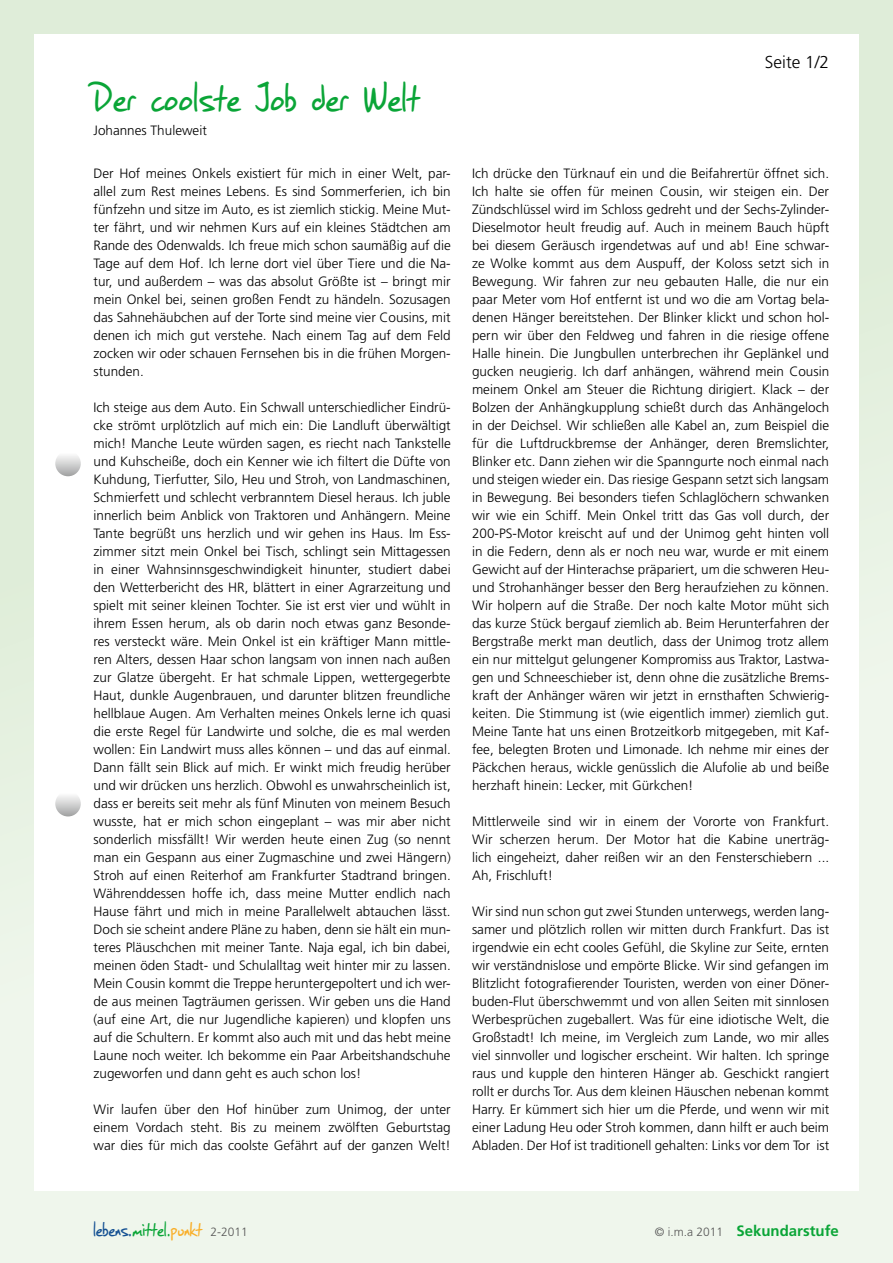
<style>
.page{position:relative;width:893px;height:1263px;background:#fff}
.page>*{position:absolute;margin:0;border:0;box-sizing:border-box;transform-origin:0 0}
.AB_Headline_Prim{font:45px "SF Grunge Sans";letter-spacing:.02em;color:#0aa537}
.Vorspann{font:22.5px "SF Grunge Sans";letter-spacing:.01em;color:#155193}
.copy_flatter{font:300 17.25px "Frutiger";color:#000}
.Vorspann-2{font:700 15px "Frutiger";color:#0aa537}
.copy{font:300 13.5px/18px "Frutiger";color:#000;text-align:justify}
.Subhead{font:300 13.5px "Frutiger";color:#000}
.s1{color:#0aa537}
.s2{color:#f9af2a}
.s3{font-family:"Frutiger";font-weight:300;font-size:12px;color:#565656}
.s4{font-weight:300;font-size:12px;color:#565656}
</style>
<div class="page">
<div style="left:0;top:0;width:893px;height:1263px;background:linear-gradient(to right,#e9f3e5,#eaf3e6)"></div>
<div style="left:34px;top:34px;width:825px;height:1157px;background:#fff"></div>
<svg style="left:55px;top:451px;width:26px;height:25px"></svg>
<svg style="left:55px;top:791px;width:26px;height:25px"></svg>
<p class="AB_Headline_Prim" style="left:94px;top:69px;width:327px">Der coolste Job der Welt</p>
<p class="Subhead" style="left:94px;top:123px;width:115px">Johannes Thuleweit</p>
<p class="copy" style="left:94px;top:164px;width:359px">Der Hof meines Onkels existiert für mich in einer Welt, par&shy;allel zum Rest meines Lebens. Es sind Sommerferien, ich bin fünfzehn und sitze im Auto, es ist ziemlich stickig. Meine Mut&shy;ter fährt, und wir nehmen Kurs auf ein kleines Städtchen am Rande des Odenwalds. Ich freue mich schon saumäßig auf die Tage auf dem Hof. Ich lerne dort viel über Tiere und die Na&shy;tur, und außerdem – was das absolut Größte ist – bringt mir mein Onkel bei, seinen großen Fendt zu händeln. Sozusagen das Sahnehäubchen auf der Torte sind meine vier Cousins, mit denen ich mich gut verstehe. Nach einem Tag auf dem Feld zocken wir oder schauen Fernsehen bis in die frühen Morgen&shy;stunden.</p>
<p class="copy" style="left:94px;top:398px;width:359px">Ich steige aus dem Auto. Ein Schwall unterschiedlicher Eindrü&shy;cke strömt urplötzlich auf mich ein: Die Landluft überwältigt mich! Manche Leute würden sagen, es riecht nach Tankstelle und Kuhscheiße, doch ein Kenner wie ich filtert die Düfte von Kuhdung, Tierfutter, Silo, Heu und Stroh, von Landmaschinen, Schmierfett und schlecht verbranntem Diesel heraus. Ich juble innerlich beim Anblick von Traktoren und Anhängern. Meine Tante begrüßt uns herzlich und wir gehen ins Haus. Im Ess&shy;zimmer sitzt mein Onkel bei Tisch, schlingt sein Mittagessen in einer Wahnsinnsgeschwindigkeit hinunter, studiert dabei den Wetterbericht des HR, blättert in einer Agrarzeitung und spielt mit seiner kleinen Tochter. Sie ist erst vier und wühlt in ihrem Essen herum, als ob darin noch etwas ganz Besonde&shy;res versteckt wäre. Mein Onkel ist ein kräftiger Mann mittle&shy;ren Alters, dessen Haar schon langsam von innen nach außen zur Glatze übergeht. Er hat schmale Lippen, wettergegerbte Haut, dunkle Augenbrauen, und darunter blitzen freundliche hellblaue Augen. Am Verhalten meines Onkels lerne ich quasi die erste Regel für Landwirte und solche, die es mal werden wollen: Ein Landwirt muss alles können – und das auf einmal.<br>Dann fällt sein Blick auf mich. Er winkt mich freudig herüber und wir drücken uns herzlich. Obwohl es unwahrscheinlich ist, dass er bereits seit mehr als fünf Minuten von meinem Besuch wusste, hat er mich schon eingeplant – was mir aber nicht sonderlich missfällt! Wir werden heute einen Zug (so nennt man ein Gespann aus einer Zugmaschine und zwei Hängern)<br>Stroh auf einen Reiterhof am Frankfurter Stadtrand bringen.<br>Währenddessen hoffe ich, dass meine Mutter endlich nach Hause fährt und mich in meine Parallelwelt abtauchen lässt.<br>Doch sie scheint andere Pläne zu haben, denn sie hält ein mun&shy;teres Pläuschchen mit meiner Tante. Naja egal, ich bin dabei, meinen öden Stadt- und Schulalltag weit hinter mir zu lassen.<br>Mein Cousin kommt die Treppe heruntergepoltert und ich wer&shy;de aus meinen Tagträumen gerissen. Wir geben uns die Hand (auf eine Art, die nur Jugendliche kapieren) und klopfen uns auf die Schultern. Er kommt also auch mit und das hebt meine Laune noch weiter. Ich bekomme ein Paar Arbeitshandschuhe zugeworfen und dann geht es auch schon los!</p>
<p class="copy" style="left:94px;top:1100px;width:359px">Wir laufen über den Hof hinüber zum Unimog, der unter einem Vordach steht. Bis zu meinem zwölften Geburtstag war dies für mich das coolste Gefährt auf der ganzen Welt!</p>
<p class="copy_flatter" style="left:765px;top:53px;width:66px">Seite 1/2</p>
<p class="copy" style="left:472px;top:164px;width:359px">Ich drücke den Türknauf ein und die Beifahrertür öffnet sich.<br>Ich halte sie offen für meinen Cousin, wir steigen ein. Der Zündschlüssel wird im Schloss gedreht und der Sechs-Zylinder-Dieselmotor heult freudig auf. Auch in meinem Bauch hüpft bei diesem Geräusch irgendetwas auf und ab! Eine schwar&shy;ze Wolke kommt aus dem Auspuff, der Koloss setzt sich in Bewegung. Wir fahren zur neu gebauten Halle, die nur ein paar Meter vom Hof entfernt ist und wo die am Vortag bela&shy;denen Hänger bereitstehen. Der Blinker klickt und schon hol&shy;pern wir über den Feldweg und fahren in die riesige offene Halle hinein. Die Jungbullen unterbrechen ihr Geplänkel und gucken neugierig. Ich darf anhängen, während mein Cousin meinem Onkel am Steuer die Richtung dirigiert. Klack – der Bolzen der Anhängkupplung schießt durch das Anhängeloch in der Deichsel. Wir schließen alle Kabel an, zum Beispiel die für die Luftdruckbremse der Anhänger, deren Bremslichter, Blinker etc. Dann ziehen wir die Spanngurte noch einmal nach und steigen wieder ein. Das riesige Gespann setzt sich langsam in Bewegung. Bei besonders tiefen Schlaglöchern schwanken wir wie ein Schiff. Mein Onkel tritt das Gas voll durch, der 200-PS-Motor kreischt auf und der Unimog geht hinten voll in die Federn, denn als er noch neu war, wurde er mit einem Gewicht auf der Hinterachse präpariert, um die schweren Heu&shy;und Strohanhänger besser den Berg heraufziehen zu können.<br>Wir holpern auf die Straße. Der noch kalte Motor müht sich das kurze Stück bergauf ziemlich ab. Beim Herunterfahren der Bergstraße merkt man deutlich, dass der Unimog trotz allem ein nur mittelgut gelungener Kompromiss aus Traktor, Lastwa&shy;gen und Schneeschieber ist, denn ohne die zusätzliche Brems&shy;kraft der Anhänger wären wir jetzt in ernsthaften Schwierig&shy;keiten. Die Stimmung ist (wie eigentlich immer) ziemlich gut.<br>Meine Tante hat uns einen Brotzeitkorb mitgegeben, mit Kaf&shy;fee, belegten Broten und Limonade. Ich nehme mir eines der Päckchen heraus, wickle genüsslich die Alufolie ab und beiße herzhaft hinein: Lecker, mit Gürkchen!</p>
<p class="copy" style="left:472px;top:812px;width:359px">Mittlerweile sind wir in einem der Vororte von Frankfurt.<br>Wir scherzen herum. Der Motor hat die Kabine unerträg&shy;lich eingeheizt, daher reißen wir an den Fensterschiebern ...<br>Ah, Frischluft!</p>
<p class="copy" style="left:472px;top:902px;width:359px">Wir sind nun schon gut zwei Stunden unterwegs, werden lang&shy;samer und plötzlich rollen wir mitten durch Frankfurt. Das ist irgendwie ein echt cooles Gefühl, die Skyline zur Seite, ernten wir verständnislose und empörte Blicke. Wir sind gefangen im Blitzlicht fotografierender Touristen, werden von einer Döner&shy;buden-Flut überschwemmt und von allen Seiten mit sinnlosen Werbesprüchen zugeballert. Was für eine idiotische Welt, die Großstadt! Ich meine, im Vergleich zum Lande, wo mir alles viel sinnvoller und logischer erscheint. Wir halten. Ich springe raus und kupple den hinteren Hänger ab. Geschickt rangiert rollt er durchs Tor. Aus dem kleinen Häuschen nebenan kommt Harry. Er kümmert sich hier um die Pferde, und wenn wir mit einer Ladung Heu oder Stroh kommen, dann hilft er auch beim Abladen. Der Hof ist traditionell gehalten: Links vor dem Tor ist</p>
<p class="Vorspann" style="left:94px;top:1214px;width:156px">lebens.<span class="s1">mittel.</span><span class="s2">punkt</span> <span class="s3">2-2011</span></p>
<p class="Vorspann-2" style="left:655px;top:1222px;width:186px"><span class="s4">© i.m.a 2011</span> Sekundarstufe</p>
</div>
